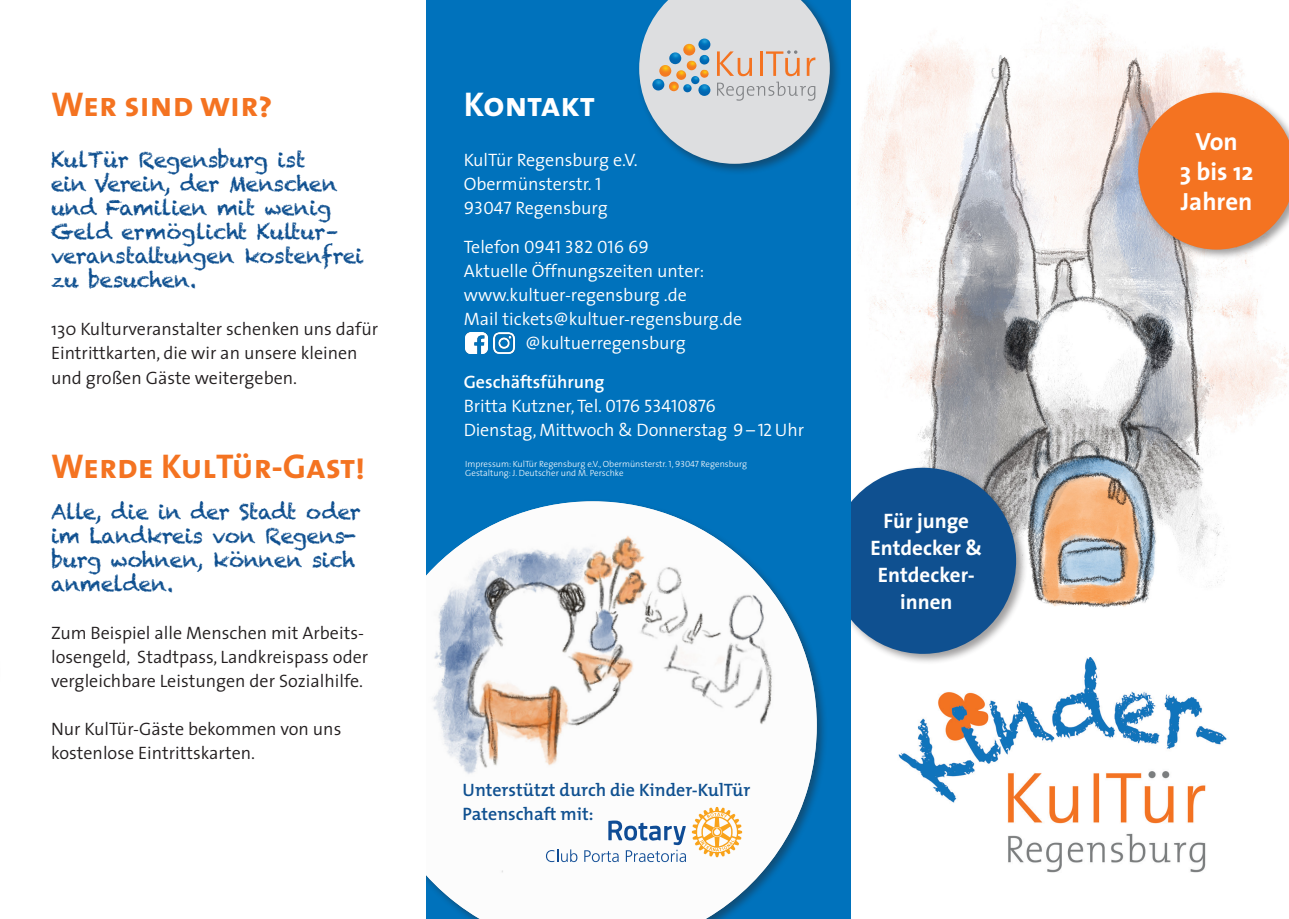
<style>
.page{position:relative;width:1289px;height:919px;background:#fff}
.page>*{position:absolute;margin:0;border:0;box-sizing:border-box;transform-origin:0 0}
.t1{font:34.5px "The Sans Bold Caps";color:#f47321}
.t2{font:34.5px "The Sans Bold Caps";letter-spacing:-.005em;color:#fff}
.t3{font:700 24.9px/30px "The Sans";color:#fff;text-align:center}
.t4{font:21px/24px "Chalkduster";letter-spacing:-.025em;color:#0f5090}
.t5{font:700 21px/27px "The Sans";color:#fff;text-align:center}
.t6{font:300 18px/24px "The Sans";color:#231f20}
.t7{font:300 18px/24px "The Sans";color:#fff}
.t8{font:600 18px/24px "The Mix";color:#0f5090}
.t9{font:18px "The Sans Semi Light Caps";color:#fff}
.t10{font:300 9px/9px "The Sans";color:#fff}
.s1{font-family:"The Sans Semi Light Caps";font-weight:400}
.s2{font-family:"The Sans";font-weight:300}
.s3{font-weight:600}
.s4{font-family:"The Sans Light Caps";font-weight:400}
</style>
<div class="page">
<img style="left:850px;top:0;width:438px;height:918px">
<div style="left:1135px;top:90px;width:153px;height:171px;background:#231f20;opacity:.43"></div>
<svg style="left:1138px;top:93px;width:150px;height:156px"></svg>
<div style="left:827px;top:465px;width:200px;height:200px;background:#231f20;opacity:.43"></div>
<svg style="left:850px;top:467px;width:167px;height:187px"></svg>
<div style="left:425px;top:0;width:425px;height:918px;background:#0072bc"></div>
<div style="left:366px;top:498px;width:462px;height:420px;background:#231f20;opacity:.43"></div>
<img style="left:425px;top:501px;width:391px;height:417px">
<div style="left:0;top:0;width:425px;height:918px;background:#fff"></div>
<div style="left:636px;top:0;width:205px;height:175px;background:#231f20;opacity:.43"></div>
<svg style="left:639px;top:0;width:190px;height:165px"></svg>
<img style="left:886px;top:656px;width:354px;height:216px">
<svg style="left:692px;top:806px;width:50px;height:51px"></svg>
<svg style="left:546px;top:849px;width:31px;height:13px"></svg>
<svg style="left:584px;top:820px;width:102px;height:42px"></svg>
<img style="left:465px;top:332px;width:22px;height:22px">
<img style="left:493px;top:332px;width:21px;height:22px">
<h1 class="t1" style="left:51px;top:75px;width:222px">Wer sind wir?</h1>
<h1 class="t2" style="left:463px;top:75px;width:133px">Kontakt</h1>
<p class="t4" style="left:51px;top:148px;width:314px">KulTür Regensburg ist<br>ein Verein, der Menschen und Familien mit wenig<br>Geld ermöglicht Kultur– veranstaltungen kostenfrei zu besuchen.</p>
<p class="t6" style="left:51px;top:317px;width:329px">130 Kulturveranstalter schenken uns dafür<br>Eintrittkarten, die wir an unsere kleinen und großen Gäste weitergeben.</p>
<p class="t7" style="left:463px;top:148px;width:176px">KulTür Regensburg e.V.<br>Obermünsterstr. <span class="s1">1<br>93047</span> Regensburg</p>
<p class="t9" style="left:463px;top:232px;width:187px"><span class="s2">Telefon</span> 0941 382 016 69</p>
<p class="t7" style="left:463px;top:259px;width:242px">Aktuelle Öffnungszeiten unter:</p>
<p class="t7" style="left:463px;top:283px;width:225px">www.kultuer-regensburg .de</p>
<p class="t7" style="left:463px;top:307px;width:280px">Mail tickets@kultuer-regensburg.de</p>
<p class="t7" style="left:525px;top:331px;width:162px">@kultuerregensburg</p>
<p class="t7" style="left:463px;top:370px;width:342px"><span class="s3">Geschäftsführung<br></span>Britta Kutzner, Tel. <span class="s1">0176 53410876<br></span>Dienstag, Mittwoch &amp; Donnerstag <span class="s1">9 – 12</span> Uhr</p>
<h1 class="t1" style="left:51px;top:437px;width:315px">Werde KulTür-Gast!</h1>
<p class="t10" style="left:465px;top:458px;width:283px">Impressum: KulTür Regensburg e.V., Obermünsterstr. <span class="s4">1, 93047</span> Regensburg<br>Gestaltung: J. Deutscher und M. Perschke</p>
<p class="t4" style="left:51px;top:499px;width:311px">Alle, die in der Stadt oder im Landkreis von Regens&shy;burg wohnen, können sich anmelden.</p>
<p class="t6" style="left:51px;top:620px;width:318px">Zum Beispiel alle Menschen mit Arbeits&shy;losengeld, Stadtpass, Landkreispass oder vergleichbare Leistungen der Sozialhilfe.</p>
<p class="t6" style="left:51px;top:716px;width:292px">Nur KulTür-Gäste bekommen von uns kostenlose Eintrittskarten.</p>
<p class="t8" style="left:462px;top:777px;width:289px">Unterstützt durch die Kinder-KulTür<br>Patenschaft mit:</p>
<p class="t5" style="left:870px;top:506px;width:113px">Für junge<br>Entdecker &amp;<br>Entdecker&shy;innen</p>
<h2 class="t3" style="left:1179px;top:126px;width:75px">Von<br>3 bis 12<br>Jahren</h2>
</div>
